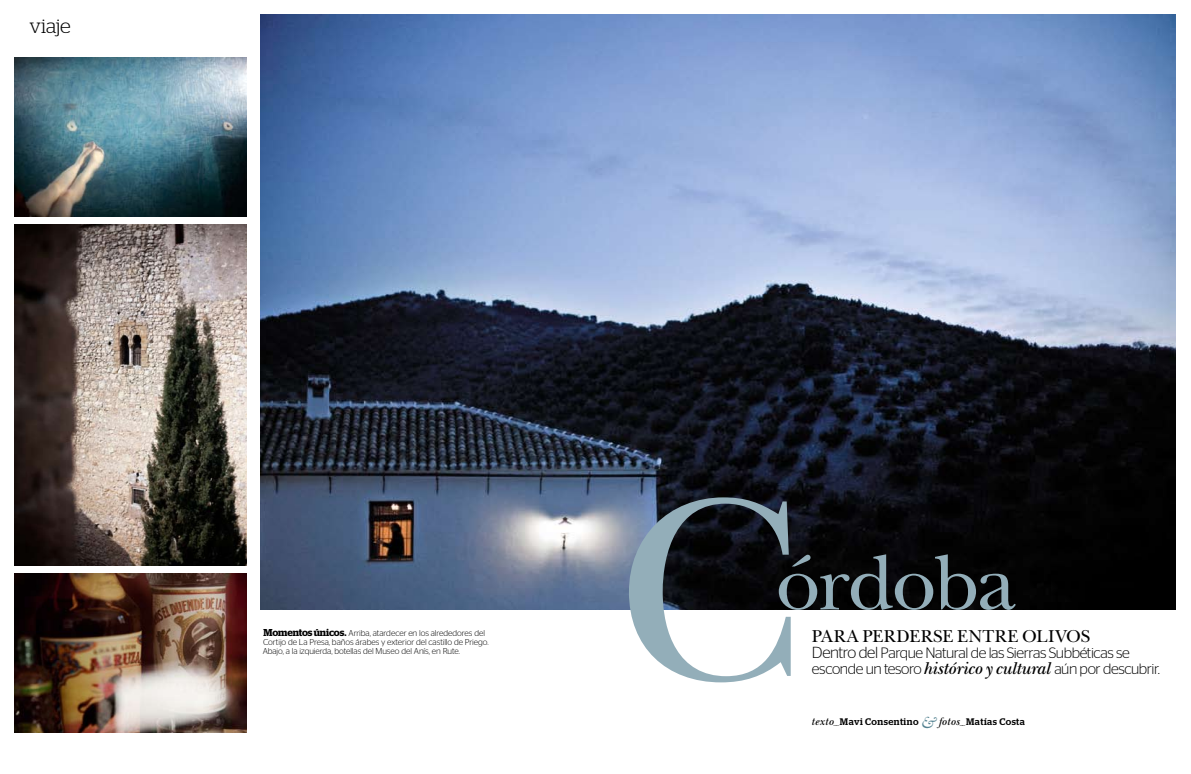
<style>
.page{position:relative;width:1191px;height:774px;background:#fff}
.page>*{position:absolute;margin:0;border:0;box-sizing:border-box;transform-origin:0 0}
.t1{font:270px "New Baskerville Std";color:#93aeb9}
.t2{font:80px "New Baskerville Std";letter-spacing:-.03em;color:#93aeb9}
.t3{font:300 20px "Stag";letter-spacing:-.01em;color:#000}
.t4{font:18px "New Baskerville Std";letter-spacing:.01em;color:#000}
.t5{font:300 15px/16px "Stag Sans";letter-spacing:-.03em;color:#000}
.t6{font:500 9.5px "Stag";letter-spacing:.05em;color:#000}
.t7{font:300 8.5px/9px "Stag Sans";letter-spacing:-.005em;color:#000}
.s1{font-family:"Stag";font-weight:600;font-size:10px}
.s2{font-size:16px}
.s3{font-family:"New Baskerville Std";font-weight:600;font-style:italic;font-size:18px}
.s4{font-family:"New Baskerville Std";font-weight:600;font-style:italic;font-size:11.5px}
.s5{font-weight:300}
.s6{font-family:"New Baskerville Std";font-weight:400;font-style:italic;font-size:16px;color:#538291}
</style>
<div class="page">
<img style="left:261px;top:14px;width:914px;height:595px">
<img style="left:14px;top:58px;width:233px;height:158px">
<img style="left:14px;top:574px;width:233px;height:158px">
<img style="left:14px;top:225px;width:233px;height:340px">
<h3 class="t3" style="left:29px;top:15px;width:43px">viaje</h3>
<h1 class="t1" style="left:616px;top:434px;width:185px">C</h1>
<h2 class="t2" style="left:775px;top:536px;width:242px">ÓRDOBA</h2>
<p class="t7" style="left:263px;top:629px;width:228px"><span class="s1">Momentos únicos.</span> Arriba, atardecer en los alrededores del<br>Cortijo de La Presa, baños árabes y exterior del castillo de Priego.<br>Abajo, a la izquierda, botellas del Museo del Anís, en Rute.</p>
<h3 class="t4" style="left:812px;top:626px;width:277px">PARA PERDERSE ENTRE OLIVOS</h3>
<h3 class="t5" style="left:812px;top:645px;width:349px"><span class="s2">Dentro del</span> Parque Natural de las Sierras Subbéticas se esconde un tesoro <span class="s3">histórico y cultural</span> aún por descubrir.</h3>
<p class="t6" style="left:812px;top:716px;width:214px"><span class="s4">texto</span><span class="s5">__</span> Mavi Consentino<span class="s6">&amp;</span> <span class="s4">fotos</span><span class="s5">__</span> Matías Costa</p>
</div>
